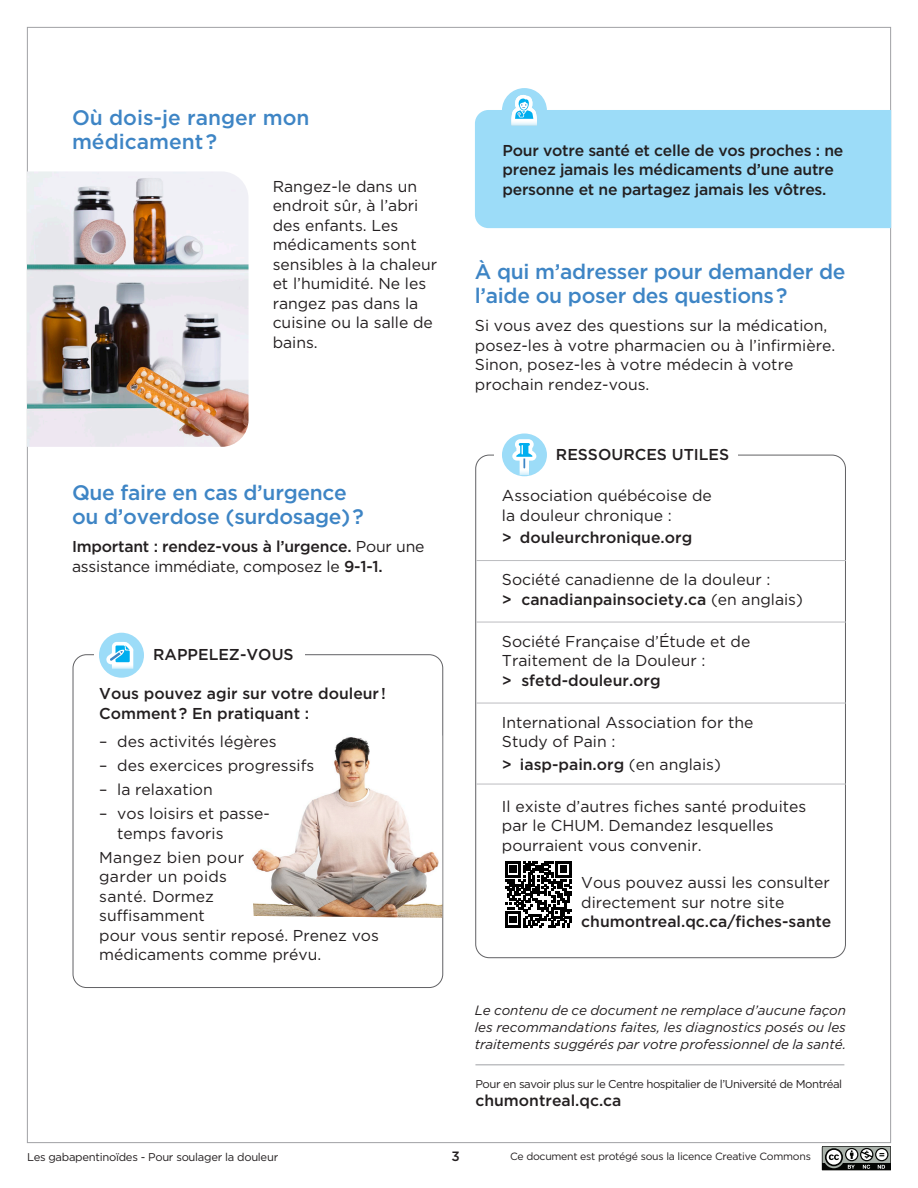
<style>
.page{position:relative;width:918px;height:1188px;background:#fff}
.page>*{position:absolute;margin:0;border:0;box-sizing:border-box;transform-origin:0 0}
.t1{font:500 21px/24px "Gotham";letter-spacing:-.015em;color:#3e85c5}
.t2{font:15.75px/19.5px "Gotham";color:#231f20}
.t3{font:500 15.75px/19.5px "Gotham";color:#231f20}
.t4{font:italic 13.5px/17.4px "Gotham";letter-spacing:-.005em;color:#231f20;text-align:justify}
.t5{font:500 13.5px "Gotham";color:#231f20}
.t6{font:11.4px "Gotham";letter-spacing:-.04em;color:#231f20}
.t7{font:11.25px "Gotham";letter-spacing:-.025em;color:#231f20}
.t8{font:10.5px "Gotham";letter-spacing:-.025em;color:#231f20}
.s1{font-weight:400}
.s2{font-weight:500}
</style>
<div class="page">
<svg style="left:822px;top:1146px;width:69px;height:24px;background:#737673"></svg>
<hr style="left:475px;top:1064px;width:369px;height:1px;background:#a0a1a5">
<hr style="left:476px;top:560px;width:370px;height:1px;background:#bcbdc0">
<hr style="left:476px;top:622px;width:370px;height:1px;background:#bcbdc0">
<hr style="left:476px;top:703px;width:370px;height:1px;background:#bcbdc0">
<hr style="left:476px;top:784px;width:370px;height:1px;background:#bcbdc0">
<svg style="left:502px;top:434px;width:45px;height:42px"></svg>
<svg style="left:505px;top:861px;width:67px;height:67px"></svg>
<img style="left:27px;top:171px;width:222px;height:276px">
<div style="left:475px;top:110px;width:416px;height:118px;background:#9cdcf8"></div>
<div style="left:502px;top:88px;width:45px;height:45px;background:#9cdcf8;border-radius:22px"></div>
<svg style="left:511px;top:95px;width:26px;height:30px"></svg>
<div style="left:99px;top:633px;width:45px;height:45px;background:#9cdcf8;border-radius:22px"></div>
<svg style="left:106px;top:642px;width:28px;height:27px"></svg>
<img style="left:252px;top:737px;width:190px;height:181px">
<h1 class="t1" style="left:72px;top:105px;width:239px">Où dois-je ranger mon médicament?</h1>
<p class="t2" style="left:273px;top:176px;width:166px">Rangez-le dans un endroit sûr, à l’abri des enfants. Les médicaments sont sensibles à la chaleur et l’humidité. Ne les rangez pas dans la cuisine ou la salle de bains.</p>
<h1 class="t1" style="left:72px;top:480px;width:293px">Que faire en cas d’urgence ou d’overdose (surdosage)?</h1>
<p class="t3" style="left:72px;top:537px;width:354px">Important : rendez-vous à l’urgence. <span class="s1">Pour une assistance immédiate, composez le</span> 9-1-1.</p>
<p class="t3" style="left:153px;top:644px;width:142px">RAPPELEZ-VOUS</p>
<p class="t3" style="left:99px;top:684px;width:288px">Vous pouvez agir sur votre douleur !<br>Comment? En pratiquant :</p>
<p class="t2" style="left:99px;top:732px;width:179px">– des activités légères</p>
<p class="t2" style="left:99px;top:756px;width:217px">– des exercices progressifs</p>
<p class="t2" style="left:99px;top:780px;width:115px">– la relaxation</p>
<p class="t2" style="left:117px;top:804px;width:154px;text-indent:-18px">– vos loisirs et passe&shy;temps favoris</p>
<p class="t2" style="left:99px;top:847px;width:281px">Mangez bien pour<br>garder un poids<br>santé. Dormez<br>suffisamment<br>pour vous sentir reposé. Prenez vos médicaments comme prévu.</p>
<p class="t3" style="left:503px;top:140px;width:342px">Pour votre santé et celle de vos proches : ne prenez jamais les médicaments d’une autre personne et ne partagez jamais les vôtres.</p>
<h1 class="t1" style="left:475px;top:259px;width:372px">À qui m’adresser pour demander de l’aide ou poser des questions?</h1>
<p class="t2" style="left:475px;top:316px;width:362px">Si vous avez des questions sur la médication, posez-les à votre pharmacien ou à l’infirmière.<br>Sinon, posez-les à votre médecin à votre prochain rendez-vous.</p>
<p class="t3" style="left:556px;top:445px;width:175px">RESSOURCES UTILES</p>
<p class="t2" style="left:502px;top:486px;width:211px">Association québécoise de la douleur chronique :</p>
<p class="t3" style="left:502px;top:528px;width:192px">&gt; douleurchronique.org</p>
<p class="t2" style="left:502px;top:570px;width:303px">Société canadienne de la douleur :<br><span class="s2">&gt; canadianpainsociety.ca</span> (en anglais)</p>
<p class="t2" style="left:502px;top:631px;width:250px">Société Française d’Étude et de<br>Traitement de la Douleur :</p>
<p class="t3" style="left:502px;top:670px;width:160px">&gt; sfetd-douleur.org</p>
<p class="t2" style="left:502px;top:712px;width:253px">International Association for the<br>Study of Pain :</p>
<p class="t3" style="left:502px;top:754px;width:220px">&gt; iasp-pain.org <span class="s1">(en anglais)</span></p>
<p class="t2" style="left:502px;top:796px;width:306px">Il existe d’autres fiches santé produites par le CHUM. Demandez lesquelles pourraient vous convenir.</p>
<p class="t2" style="left:581px;top:873px;width:250px">Vous pouvez aussi les consulter directement sur notre site</p>
<p class="t3" style="left:581px;top:912px;width:252px">chumontreal.qc.ca/fiches-sante</p>
<p class="t4" style="left:475px;top:1001px;width:373px">Le contenu de ce document ne remplace d’aucune façon les recommandations faites, les diagnostics posés ou les traitements suggérés par votre professionnel de la santé.</p>
<p class="t6" style="left:475px;top:1077px;width:368px">Pour en savoir plus sur le Centre hospitalier de l’Université de Montréal</p>
<p class="t3" style="left:475px;top:1090px;width:148px">chumontreal.qc.ca</p>
<p class="t7" style="left:27px;top:1150px;width:253px">Les gabapentinoïdes - Pour soulager la douleur</p>
<p class="t5" style="left:451px;top:1148px;width:10px">3</p>
<p class="t8" style="left:510px;top:1150px;width:302px">Ce document est protégé sous la licence Creative Commons</p>
</div>
